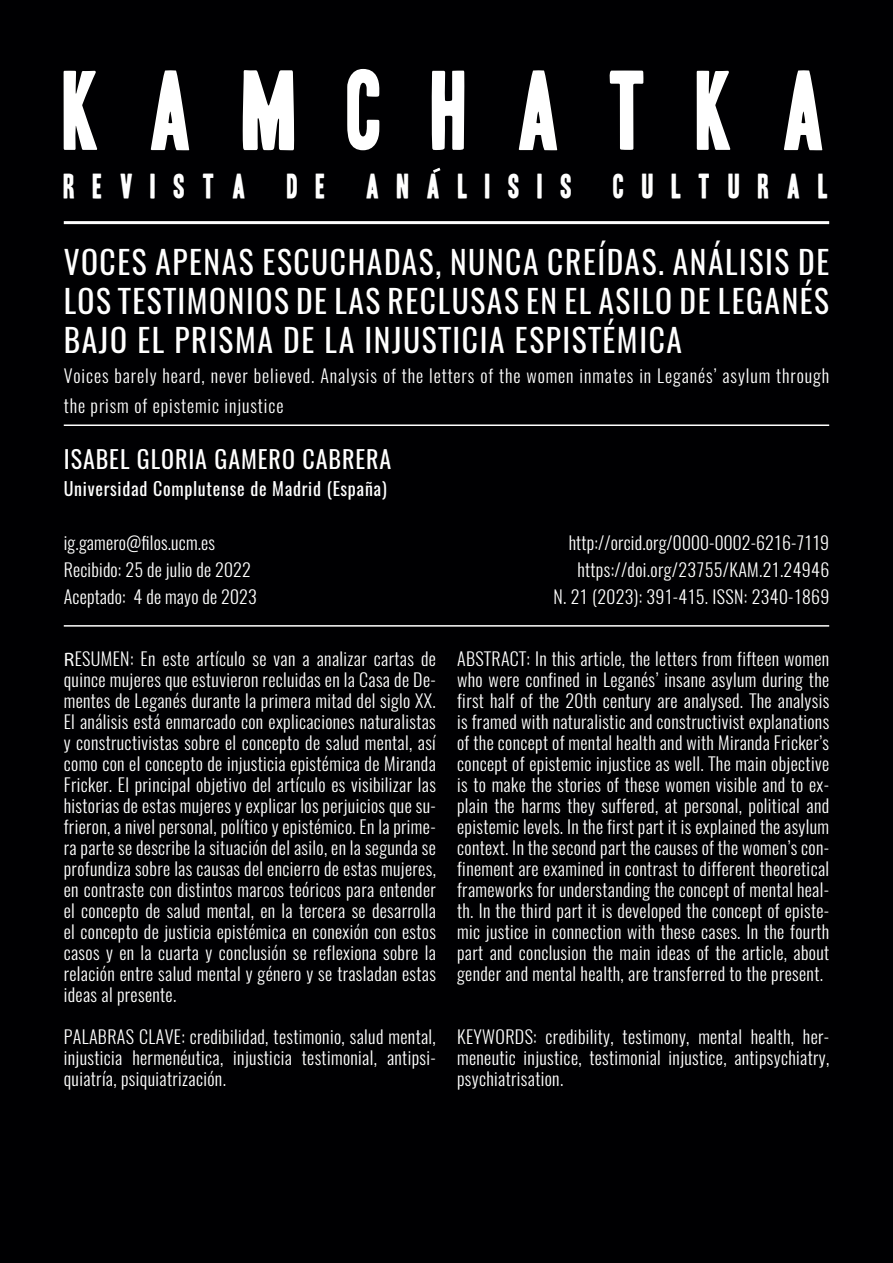
<style>
.page{position:relative;width:893px;height:1263px;background:#000002}
.page>*{position:absolute;margin:0;border:0;box-sizing:border-box;transform-origin:0 0}
.t1{font:97.5px "Headline One HPLHS";letter-spacing:.5em;color:#fff}
.t2{font:31.5px/39px "Oswald";letter-spacing:.05em;color:#fff;text-align:justify}
.t3{font:30px "Headline One HPLHS";letter-spacing:.59em;color:#fff}
.t4{font:24px "Oswald";letter-spacing:.04em;color:#fff}
.t5{font:300 18px/21px "Oswald";letter-spacing:.02em;color:#fff;text-align:justify}
.t6{font:300 18px/30px "Oswald";letter-spacing:.05em;color:#fff}
.t7{font:18px "Oswald";letter-spacing:.04em;color:#fff}
.s1{font-family:"Myriad Pro";font-weight:400;font-size:19.5px}
</style>
<div class="page">
<svg style="left:433px;top:167px;width:8px;height:6px"></svg>
<hr style="left:64px;top:221px;width:765px;height:3px;background:#fff">
<hr style="left:64px;top:424px;width:765px;height:2px;background:#fff">
<hr style="left:64px;top:625px;width:765px;height:2px;background:#fff">
<p class="t1" style="left:64px;top:64px;width:764px">KAMCHATKA</p>
<p class="t3" style="left:64px;top:172px;width:184px">REVISTA</p>
<p class="t3" style="left:287px;top:172px;width:40px">D E</p>
<p class="t3" style="left:366px;top:172px;width:208px">ANALISIS</p>
<p class="t3" style="left:613px;top:172px;width:216px">CULTURAL</p>
<p class="t2" style="left:64px;top:242px;width:767px">VOCES APENAS ESCUCHADAS, NUNCA CREÍDAS. ANÁLISIS DE LOS TESTIMONIOS DE LAS RECLUSAS EN EL ASILO DE LEGANÉS BAJO EL PRISMA DE LA INJUSTICIA ESPISTÉMICA</p>
<p class="t6" style="left:64px;top:360px;width:767px">Voices barely heard, never believed. Analysis of the letters of the women inmates in Leganés’ asylum through the prism of epistemic injustice</p>
<p class="t4" style="left:64px;top:442px;width:329px">ISABEL GLORIA GAMERO CABRERA</p>
<p class="t7" style="left:64px;top:476px;width:324px">Universidad Complutense de Madrid (España)</p>
<p class="t5" style="left:64px;top:532px;width:153px">ig.gamero@filos.ucm.es</p>
<p class="t5" style="left:64px;top:559px;width:188px">Recibido: 25 de julio de 2022</p>
<p class="t5" style="left:64px;top:586px;width:194px">Aceptado: 4 de mayo de 2023</p>
<p class="t5" style="left:569px;top:532px;width:262px">http://orcid.org/0000-0002-6216-7119</p>
<p class="t5" style="left:577px;top:559px;width:253px">https://doi.org/23755/KAM.21.24946</p>
<p class="t5" style="left:553px;top:586px;width:277px">N. 21 (2023): 391-415. ISSN: 2340-1869</p>
<p class="t5" style="left:64px;top:648px;width:374px"><span class="s1">R</span>ESUMEN: En este artículo se van a analizar cartas de quince mujeres que estuvieron recluidas en la Casa de De&shy;mentes de Leganés durante la primera mitad del siglo XX.<br>El análisis está enmarcado con explicaciones naturalistas y constructivistas sobre el concepto de salud mental, así como con el concepto de injusticia epistémica de Miranda Fricker. El principal objetivo del artículo es visibilizar las historias de estas mujeres y explicar los perjuicios que su&shy;frieron, a nivel personal, político y epistémico. En la prime&shy;ra parte se describe la situación del asilo, en la segunda se profundiza sobre las causas del encierro de estas mujeres, en contraste con distintos marcos teóricos para entender el concepto de salud mental, en la tercera se desarrolla el concepto de justicia epistémica en conexión con estos casos y en la cuarta y conclusión se reflexiona sobre la relación entre salud mental y género y se trasladan estas ideas al presente.</p>
<p class="t5" style="left:64px;top:1026px;width:374px">PALABRAS CLAVE: credibilidad, testimonio, salud mental, injusticia hermenéutica, injusticia testimonial, antipsi&shy;quiatría, psiquiatrización.</p>
<p class="t5" style="left:457px;top:648px;width:374px">ABSTRACT: In this article, the letters from fifteen women who were confined in Leganés’ insane asylum during the first half of the 20th century are analysed. The analysis is framed with naturalistic and constructivist explanations of the concept of mental health and with Miranda Fricker’s concept of epistemic injustice as well. The main objective is to make the stories of these women visible and to ex&shy;plain the harms they suffered, at personal, political and epistemic levels. In the first part it is explained the asylum context. In the second part the causes of the women’s con&shy;finement are examined in contrast to different theoretical frameworks for understanding the concept of mental heal&shy;th. In the third part it is developed the concept of episte&shy;mic justice in connection with these cases. In the fourth part and conclusion the main ideas of the article, about gender and mental health, are transferred to the present.</p>
<p class="t5" style="left:457px;top:1026px;width:374px">KEYWORDS: credibility, testimony, mental health, her&shy;meneutic injustice, testimonial injustice, antipsychiatry, psychiatrisation.</p>
</div>
